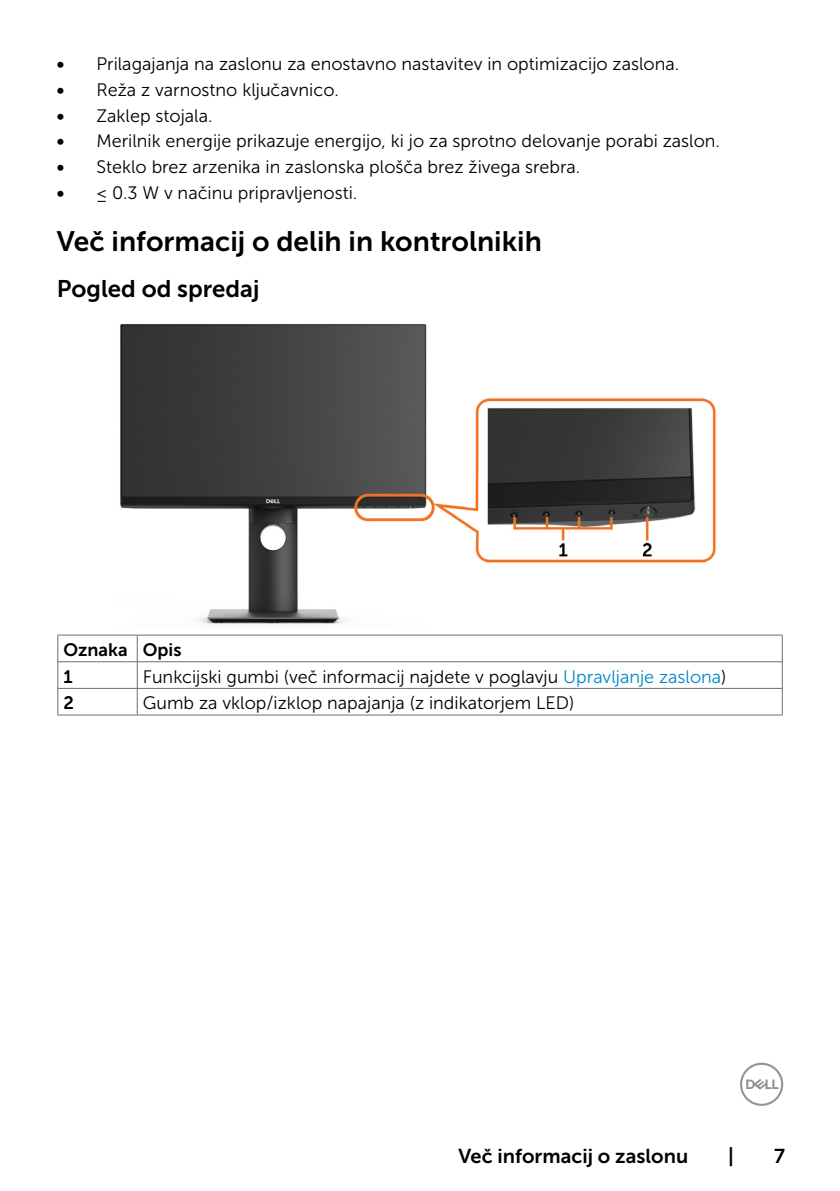
<style>
.page{position:relative;width:840px;height:1191px;background:#fff}
.page>*{position:absolute;margin:0;border:0;box-sizing:border-box;transform-origin:0 0}
.Head2{font:28px "Museo Sans For Dell 700";color:#000}
.Head4{font:24px "Museo Sans For Dell 700";color:#000}
.t1{font:20px "Museo Sans For Dell 700";color:#000}
.Callout{font:18px "Museo Sans For Dell 300";color:#000}
.Callout_Head{font:18px "Museo Sans For Dell 700";color:#000}
.Callout-2{font:18px "Museo Sans For Dell 700";color:#000}
.s1{font-family:"Museo Sans For Dell 700"}
.s2{color:#0087cb}
</style>
<div class="page">
<svg style="left:740px;top:1062px;width:42px;height:44px"></svg>
<img style="left:120px;top:324px;width:596px;height:301px">
<hr style="left:57px;top:635px;width:80px;height:1px;background:#6d6e71">
<hr style="left:137px;top:635px;width:645px;height:1px;background:#6d6e71">
<hr style="left:57px;top:661px;width:80px;height:1px;background:#6d6e71">
<hr style="left:137px;top:661px;width:645px;height:1px;background:#6d6e71">
<svg style="left:57px;top:635px;width:1px;height:79px"></svg>
<hr style="left:57px;top:688px;width:80px;height:1px;background:#6d6e71">
<hr style="left:57px;top:714px;width:80px;height:1px;background:#6d6e71">
<svg style="left:137px;top:635px;width:1px;height:79px"></svg>
<svg style="left:781px;top:635px;width:1px;height:79px"></svg>
<hr style="left:137px;top:688px;width:645px;height:1px;background:#6d6e71">
<hr style="left:137px;top:714px;width:645px;height:1px;background:#6d6e71">
<p class="Callout" style="left:57px;top:54px;width:623px"><span class="s1">•</span> Prilagajanja na zaslonu za enostavno nastavitev in optimizacijo zaslona.</p>
<p class="Callout" style="left:57px;top:80px;width:283px"><span class="s1">•</span> Reža z varnostno ključavnico.</p>
<p class="Callout" style="left:57px;top:106px;width:157px"><span class="s1">•</span> Zaklep stojala.</p>
<p class="Callout" style="left:57px;top:131px;width:664px"><span class="s1">•</span> Merilnik energije prikazuje energijo, ki jo za sprotno delovanje porabi zaslon.</p>
<p class="Callout" style="left:57px;top:157px;width:525px"><span class="s1">•</span> Steklo brez arzenika in zaslonska plošča brez živega srebra.</p>
<p class="Callout" style="left:57px;top:183px;width:302px"><span class="s1">•</span> ≤ 0.3 W v načinu pripravljenosti.</p>
<p class="Head2" style="left:57px;top:225px;width:486px">Več informacij o delih in kontrolnikih</p>
<p class="Head4" style="left:57px;top:276px;width:204px">Pogled od spredaj</p>
<p class="Callout_Head" style="left:63px;top:640px;width:66px">Oznaka</p>
<p class="Callout_Head" style="left:143px;top:640px;width:40px">Opis</p>
<p class="Callout-2" style="left:63px;top:666px;width:11px">1</p>
<p class="Callout" style="left:143px;top:667px;width:584px">Funkcijski gumbi (več informacij najdete v poglavju <span class="s2">Upravljanje zaslona</span>)</p>
<p class="Callout-2" style="left:63px;top:693px;width:12px">2</p>
<p class="Callout" style="left:143px;top:693px;width:432px">Gumb za vklop/izklop napajanja (z indikatorjem LED)</p>
<p class="t1" style="left:458px;top:1144px;width:231px">Več informacij o zaslonu</p>
<p class="t1" style="left:727px;top:1144px;width:7px">|</p>
<p class="t1" style="left:773px;top:1144px;width:12px">7</p>
</div>
